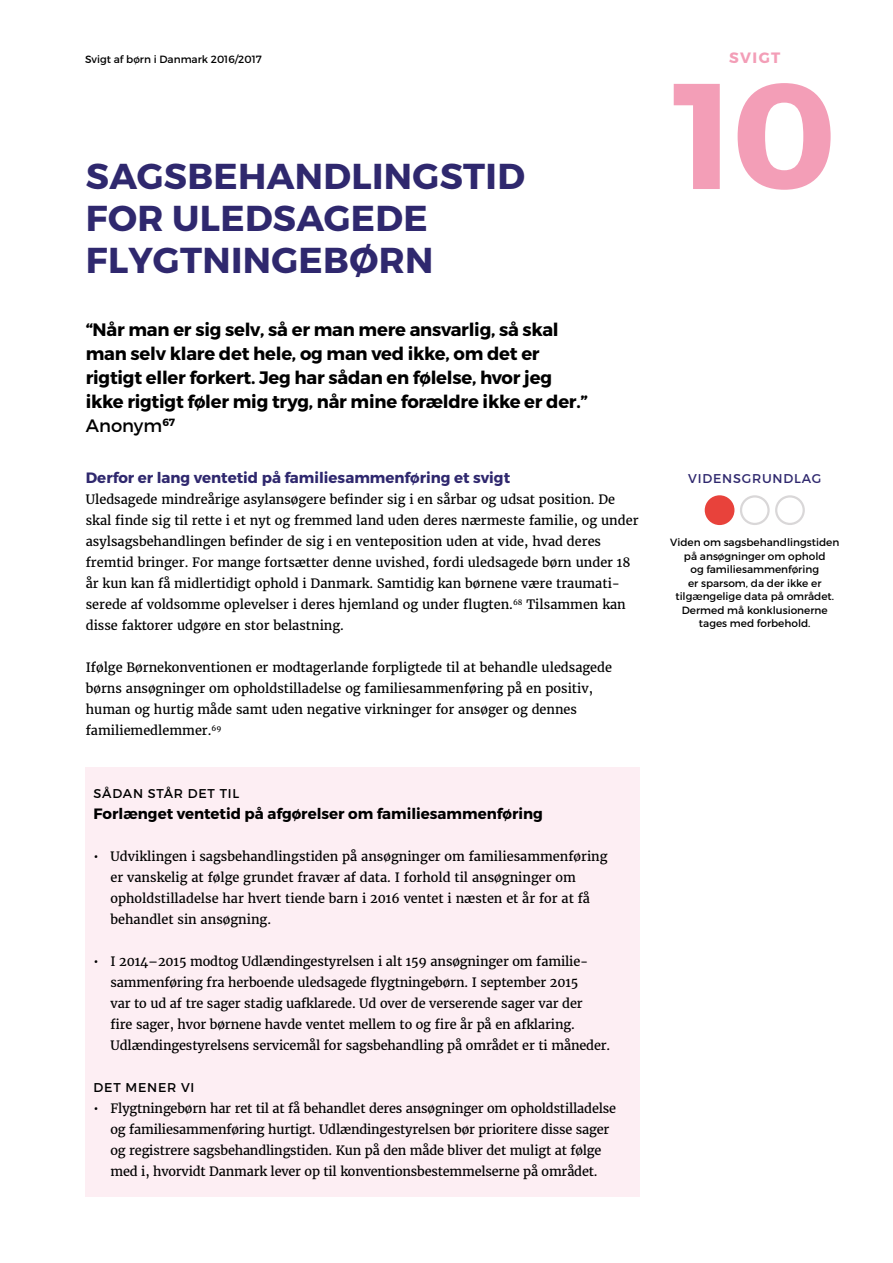
<style>
.page{position:relative;width:893px;height:1263px;background:#fff}
.page>*{position:absolute;margin:0;border:0;box-sizing:border-box;transform-origin:0 0}
.t1{font:700 150px "Montserrat";color:#f39eb7}
.t2{font:700 36px/42px "Montserrat";letter-spacing:.01em;color:#2f286e}
.t3{font:700 18px/24px "Montserrat";letter-spacing:-.015em;color:#000}
.t4{font:700 15px "Montserrat";color:#000}
.t5{font:700 15px "Montserrat";color:#2f286e}
.t6{font:700 15px "Montserrat";letter-spacing:.09em;color:#f39eb7}
.t7{font:12.75px/21px "Merriweather";color:#000}
.t8{font:12.75px "Montserrat";letter-spacing:.06em;color:#000}
.t9{font:12.75px "Montserrat";letter-spacing:.06em;color:#2f286e}
.t10{font:10.5px/13.5px "Montserrat";color:#000;text-align:center}
.s1{font-weight:400}
</style>
<div class="page">
<div style="left:85px;top:768px;width:554px;height:429px;background:#fdeef3"></div>
<div style="left:705px;top:495px;width:29px;height:30px;background:#e8423b;border-radius:50%"></div>
<div style="left:740px;top:495px;width:30px;height:30px;border:2px solid #d9d7d8;border-radius:50%"></div>
<div style="left:775px;top:495px;width:30px;height:30px;border:2px solid #d9d7d8;border-radius:50%"></div>
<p class="t10" style="left:85px;top:52px;width:178px">Svigt af børn i Danmark 2016/2017</p>
<h2 class="t2" style="left:86px;top:156px;width:440px">SAGSBEHANDLINGSTID<br>FOR ULEDSAGEDE<br>FLYGTNINGEBØRN</h2>
<h3 class="t3" style="left:86px;top:318px;width:504px">“Når man er sig selv, så er man mere ansvarlig, så skal man selv klare det hele, og man ved ikke, om det er rigtigt eller forkert. Jeg har sådan en følelse, hvor jeg ikke rigtigt føler mig tryg, når mine forældre ikke er der.” <span class="s1">Anonym</span><sup>67</sup></h3>
<p class="t5" style="left:86px;top:468px;width:426px">Derfor er lang ventetid på familiesammenføring et svigt</p>
<p class="t7" style="left:86px;top:489px;width:554px">Uledsagede mindreårige asylansøgere befinder sig i en sårbar og udsat position. De skal finde sig til rette i et nyt og fremmed land uden deres nærmeste familie, og under asylsagsbehandlingen befinder de sig i en venteposition uden at vide, hvad deres fremtid bringer. For mange fortsætter denne uvished, fordi uledsagede børn under 18 år kun kan få midlertidigt ophold i Danmark. Samtidig kan børnene være traumati&shy;serede af voldsomme oplevelser i deres hjemland og under flugten.<sup>68</sup> Tilsammen kan disse faktorer udgøre en stor belastning.</p>
<p class="t7" style="left:86px;top:657px;width:528px">Ifølge Børnekonventionen er modtagerlande forpligtede til at behandle uledsagede børns ansøgninger om opholdstilladelse og familiesammenføring på en positiv, human og hurtig måde samt uden negative virkninger for ansøger og dennes familiemedlemmer.<sup>69</sup></p>
<p class="t8" style="left:94px;top:786px;width:147px">SÅDAN STÅR DET TIL</p>
<p class="t4" style="left:94px;top:804px;width:451px">Forlænget ventetid på afgørelser om familiesammenføring</p>
<p class="t7" style="left:111px;top:846px;width:499px;text-indent:-17px">• Udviklingen i sagsbehandlingstiden på ansøgninger om familiesammenføring er vanskelig at følge grundet fravær af data. I forhold til ansøgninger om opholdstilladelse har hvert tiende barn i 2016 ventet i næsten et år for at få behandlet sin ansøgning.</p>
<p class="t7" style="left:111px;top:951px;width:501px;text-indent:-17px">• I 2014–2015 modtog Udlændingestyrelsen i alt 159 ansøgninger om familie&shy;sammenføring fra herboende uledsagede flygtningebørn. I september 2015<br>var to ud af tre sager stadig uafklarede. Ud over de verserende sager var der<br>fire sager, hvor børnene havde ventet mellem to og fire år på en afklaring.<br>Udlændingestyrelsens servicemål for sagsbehandling på området er ti måneder.</p>
<p class="t8" style="left:94px;top:1080px;width:102px">DET MENER VI</p>
<p class="t7" style="left:111px;top:1098px;width:507px;text-indent:-17px">• Flygtningebørn har ret til at få behandlet deres ansøgninger om opholdstilladelse og familiesammenføring hurtigt. Udlændingestyrelsen bør prioritere disse sager og registrere sagsbehandlingstiden. Kun på den måde bliver det muligt at følge med i, hvorvidt Danmark lever op til konventionsbestemmelserne på området.</p>
<p class="t6" style="left:729px;top:48px;width:53px">SVIGT</p>
<h1 class="t1" style="left:673px;top:43px;width:166px">10</h1>
<p class="t9" style="left:688px;top:471px;width:134px">VIDENSGRUNDLAG</p>
<p class="t10" style="left:670px;top:535px;width:170px">Viden om sagsbehandlingstiden på ansøgninger om ophold<br>og familiesammenføring<br>er sparsom, da der ikke er tilgængelige data på området.<br>Dermed må konklusionerne tages med forbehold.</p>
</div>
